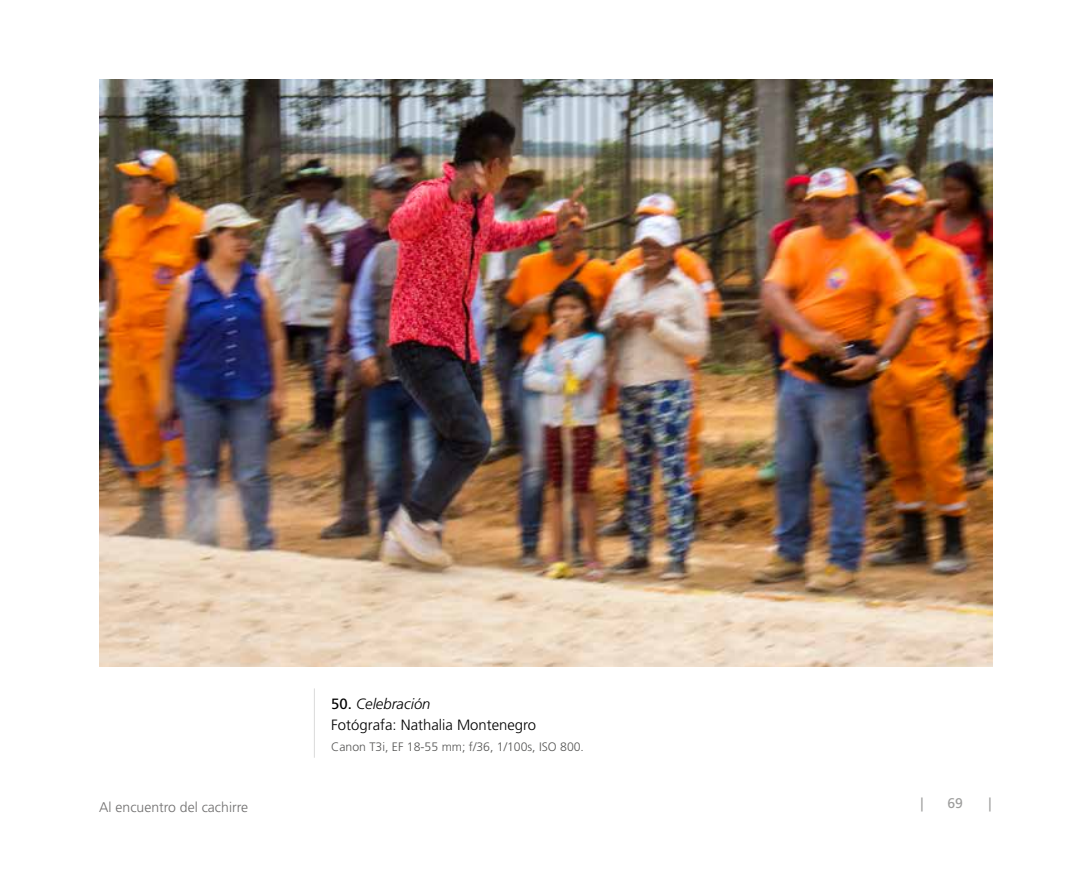
<style>
.page{position:relative;width:1092px;height:893px;background:#fff}
.page>*{position:absolute;margin:0;border:0;box-sizing:border-box;transform-origin:0 0}
.t1{font:300 14.88px/21px "Frutiger LT Std";color:#000}
.t2{font:300 14px "Frutiger LT Std";color:#706f6f}
.t3{font:14px "Frutiger LT Std";color:#9d9d9c}
.t4{font:300 12.25px "Frutiger LT Std";color:#575756}
.s1{font-weight:400}
.s2{font-style:italic}
</style>
<div class="page">
<img style="left:99px;top:79px;width:893px;height:587px">
<hr style="left:314px;top:688px;width:1px;height:70px;background:#dadada">
<p class="t1" style="left:331px;top:694px;width:206px"><span class="s1">50.</span> <span class="s2">Celebración<br></span>Fotógrafa: Nathalia Montenegro</p>
<p class="t4" style="left:331px;top:740px;width:254px">Canon T3i, EF 18-55 mm; f/36, 1/100s, ISO 800.</p>
<p class="t2" style="left:99px;top:799px;width:150px">Al encuentro del cachirre</p>
<p class="t3" style="left:920px;top:795px;width:5px">|</p>
<p class="t3" style="left:947px;top:795px;width:17px">69</p>
<p class="t3" style="left:988px;top:795px;width:5px">|</p>
</div>
